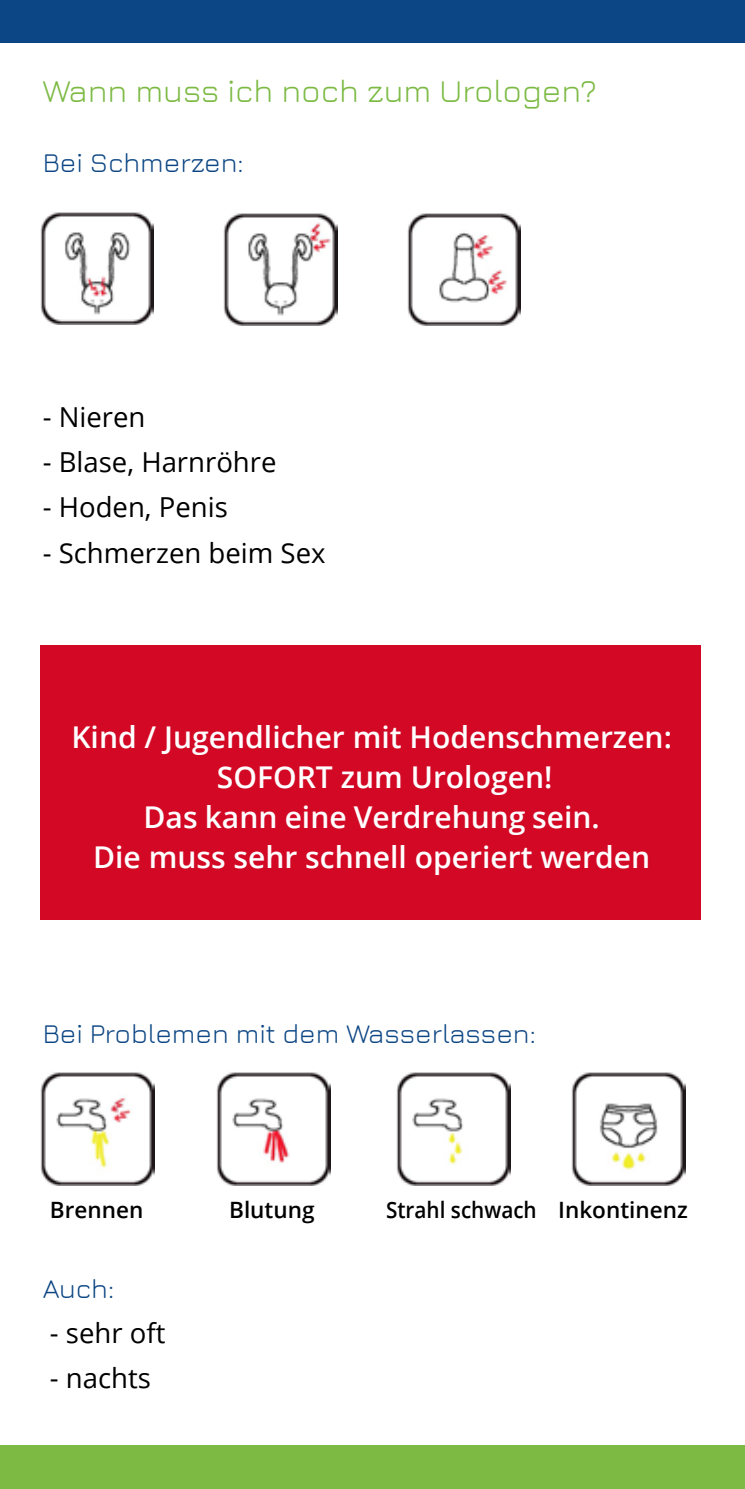
<style>
.page{position:relative;width:745px;height:1489px;background:#fff}
.page>*{position:absolute;margin:0;border:0;box-sizing:border-box;transform-origin:0 0}
.t1{font:32.5px "Jura";color:#7cba44}
.t2{font:600 30px "Open Sans";color:#fff}
.t3{font:27.5px "Open Sans";color:#000}
.t4{font:27.5px "Jura";color:#0c4684}
.t5{font:600 22.5px "Open Sans";color:#000;scale:.92 1}
.t6{font:600 22.5px "Open Sans";color:#000}
</style>
<div class="page">
<div style="left:0;top:1444px;width:744px;height:44px;background:#7cba44"></div>
<div style="left:0;top:0;width:744px;height:43px;background:#0c4684"></div>
<div style="left:40px;top:645px;width:660px;height:274px;background:#d20824"></div>
<img style="left:40px;top:212px;width:114px;height:112px">
<img style="left:407px;top:213px;width:113px;height:113px">
<img style="left:224px;top:213px;width:113px;height:113px">
<img style="left:40px;top:1072px;width:114px;height:113px">
<img style="left:217px;top:1072px;width:113px;height:113px">
<img style="left:571px;top:1072px;width:113px;height:113px">
<img style="left:396px;top:1072px;width:114px;height:113px">
<p class="t1" style="left:43px;top:68px;width:555px">Wann muss ich noch zum Urologen?</p>
<p class="t4" style="left:43px;top:143px;width:202px">Bei Schmerzen:</p>
<p class="t3" style="left:43px;top:398px;width:104px">- Nieren</p>
<p class="t3" style="left:43px;top:443px;width:235px">- Blase, Harnröhre</p>
<p class="t3" style="left:43px;top:488px;width:186px">- Hoden, Penis</p>
<p class="t3" style="left:43px;top:533px;width:284px">- Schmerzen beim Sex</p>
<p class="t2" style="left:71px;top:716px;width:601px">Kind / Jugendlicher mit Hodenschmerzen:</p>
<p class="t2" style="left:217px;top:756px;width:337px">SOFORT zum Urologen!</p>
<p class="t2" style="left:143px;top:796px;width:457px">Das kann eine Verdrehung sein.</p>
<p class="t2" style="left:93px;top:836px;width:558px">Die muss sehr schnell operiert werden</p>
<p class="t4" style="left:43px;top:1013px;width:494px">Bei Problemen mit dem Wasserlassen:</p>
<p class="t6" style="left:50px;top:1194px;width:95px">Brennen</p>
<p class="t6" style="left:229px;top:1194px;width:87px">Blutung</p>
<p class="t5" style="left:386px;top:1194px;width:329px">Strahl schwach Inkontinenz</p>
<p class="t4" style="left:43px;top:1268px;width:73px">Auch:</p>
<p class="t3" style="left:50px;top:1313px;width:117px">- sehr oft</p>
<p class="t3" style="left:50px;top:1358px;width:102px">- nachts</p>
</div>
